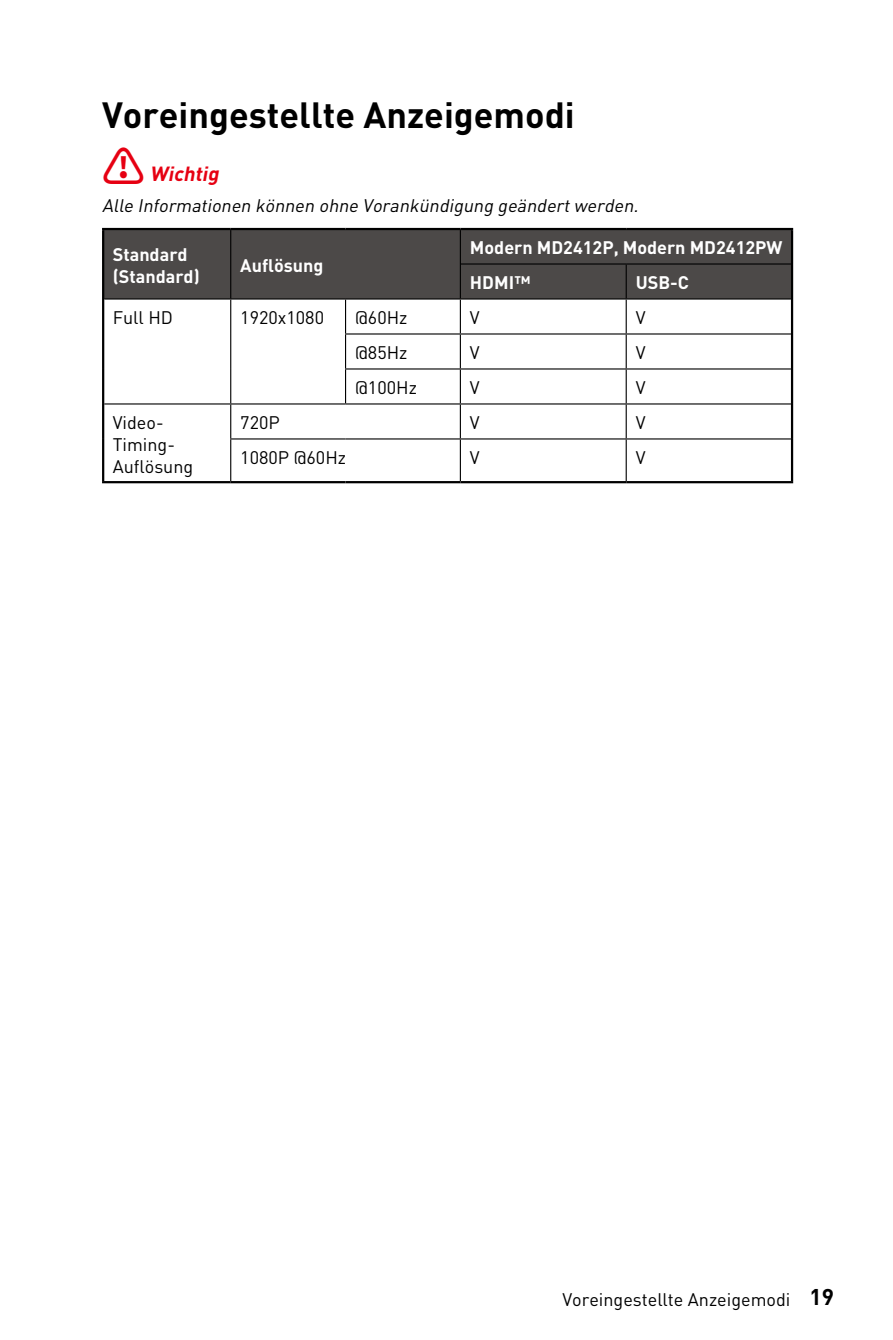
<style>
.page{position:relative;width:893px;height:1340px;background:#fff}
.page>*{position:absolute;margin:0;border:0;box-sizing:border-box;transform-origin:0 0}
.Title_1{font:700 36px "MSI Din Pro Noto CJK";color:#000}
.t1{font:italic 700 20.25px "MSI Din Pro Noto CJK";color:#e60012}
.t2{font:18px/21.6px "MSI Din Pro Noto CJK";color:#000}
.Table_Head_1{font:700 18px/21.6px "MSI Din Pro Noto CJK";color:#fff}
.Impotrant_Text{font:italic 18px "MSI Din Pro Noto CJK";color:#000}
.s1{font-style:normal;font-size:42.75px}
.s2{font-weight:700;font-size:22.5px}
</style>
<div class="page">
<div style="left:104px;top:230px;width:687px;height:68px;background:#4c4948"></div>
<hr style="left:230px;top:230px;width:1px;height:34px;background:#000">
<hr style="left:460px;top:230px;width:1px;height:34px;background:#000">
<hr style="left:230px;top:264px;width:1px;height:34px;background:#000">
<hr style="left:460px;top:264px;width:1px;height:34px;background:#000">
<hr style="left:626px;top:264px;width:1px;height:34px;background:#000">
<hr style="left:626px;top:299px;width:1px;height:34px;background:#000">
<hr style="left:626px;top:334px;width:1px;height:34px;background:#000">
<hr style="left:626px;top:369px;width:1px;height:34px;background:#000">
<hr style="left:626px;top:404px;width:1px;height:34px;background:#000">
<hr style="left:626px;top:439px;width:1px;height:42px;background:#000">
<hr style="left:791px;top:230px;width:2px;height:34px;background:#000">
<hr style="left:461px;top:263px;width:165px;height:1px;background:#000">
<hr style="left:626px;top:263px;width:165px;height:1px;background:#000">
<hr style="left:104px;top:298px;width:127px;height:1px;background:#000">
<hr style="left:231px;top:298px;width:115px;height:1px;background:#000">
<hr style="left:230px;top:299px;width:1px;height:35px;background:#000">
<hr style="left:346px;top:298px;width:114px;height:1px;background:#000">
<hr style="left:345px;top:299px;width:1px;height:34px;background:#000">
<hr style="left:460px;top:298px;width:166px;height:1px;background:#000">
<hr style="left:460px;top:299px;width:1px;height:34px;background:#000">
<hr style="left:626px;top:298px;width:165px;height:1px;background:#000">
<hr style="left:230px;top:334px;width:1px;height:35px;background:#000">
<hr style="left:345px;top:333px;width:115px;height:1px;background:#000">
<hr style="left:345px;top:334px;width:1px;height:34px;background:#000">
<hr style="left:460px;top:333px;width:166px;height:1px;background:#000">
<hr style="left:460px;top:334px;width:1px;height:34px;background:#000">
<hr style="left:626px;top:333px;width:165px;height:1px;background:#000">
<hr style="left:230px;top:369px;width:1px;height:34px;background:#000">
<hr style="left:345px;top:368px;width:115px;height:1px;background:#000">
<hr style="left:345px;top:369px;width:1px;height:34px;background:#000">
<hr style="left:460px;top:368px;width:166px;height:1px;background:#000">
<hr style="left:460px;top:369px;width:1px;height:34px;background:#000">
<hr style="left:626px;top:368px;width:165px;height:1px;background:#000">
<hr style="left:104px;top:403px;width:127px;height:1px;background:#000">
<hr style="left:231px;top:403px;width:115px;height:1px;background:#000">
<hr style="left:230px;top:404px;width:1px;height:34px;background:#000">
<hr style="left:346px;top:403px;width:114px;height:1px;background:#000">
<hr style="left:460px;top:403px;width:166px;height:1px;background:#000">
<hr style="left:460px;top:404px;width:1px;height:34px;background:#000">
<hr style="left:626px;top:403px;width:165px;height:1px;background:#000">
<hr style="left:230px;top:438px;width:116px;height:1px;background:#000">
<hr style="left:230px;top:439px;width:1px;height:42px;background:#000">
<hr style="left:346px;top:438px;width:114px;height:1px;background:#000">
<hr style="left:460px;top:438px;width:166px;height:1px;background:#000">
<hr style="left:460px;top:439px;width:1px;height:42px;background:#000">
<hr style="left:626px;top:438px;width:165px;height:1px;background:#000">
<hr style="left:102px;top:481px;width:129px;height:2px;background:#000">
<hr style="left:102px;top:228px;width:129px;height:2px;background:#000">
<hr style="left:102px;top:230px;width:2px;height:34px;background:#000">
<hr style="left:231px;top:228px;width:115px;height:2px;background:#000">
<hr style="left:346px;top:228px;width:114px;height:2px;background:#000">
<hr style="left:460px;top:228px;width:166px;height:2px;background:#000">
<hr style="left:626px;top:228px;width:167px;height:2px;background:#000">
<hr style="left:102px;top:264px;width:2px;height:35px;background:#000">
<hr style="left:791px;top:264px;width:2px;height:35px;background:#000">
<hr style="left:102px;top:299px;width:2px;height:35px;background:#000">
<hr style="left:791px;top:299px;width:2px;height:35px;background:#000">
<hr style="left:102px;top:334px;width:2px;height:35px;background:#000">
<hr style="left:791px;top:334px;width:2px;height:35px;background:#000">
<hr style="left:102px;top:369px;width:2px;height:35px;background:#000">
<hr style="left:791px;top:369px;width:2px;height:35px;background:#000">
<hr style="left:102px;top:404px;width:2px;height:35px;background:#000">
<hr style="left:791px;top:404px;width:2px;height:35px;background:#000">
<hr style="left:102px;top:439px;width:2px;height:42px;background:#000">
<hr style="left:791px;top:439px;width:2px;height:42px;background:#000">
<hr style="left:231px;top:481px;width:115px;height:2px;background:#000">
<hr style="left:346px;top:481px;width:114px;height:2px;background:#000">
<hr style="left:460px;top:481px;width:166px;height:2px;background:#000">
<hr style="left:626px;top:481px;width:167px;height:2px;background:#000">
<p class="Title_1" style="left:102px;top:94px;width:474px">Voreingestellte Anzeigemodi</p>
<p class="t1" style="left:102px;top:162px;width:128px"><span class="s1">⚠</span> Wichtig</p>
<p class="Impotrant_Text" style="left:102px;top:195px;width:547px">AlleInformationenkönnenohneVorankündigunggeändertwerden.</p>
<p class="Table_Head_1" style="left:113px;top:244px;width:88px">Standard (Standard)</p>
<p class="Table_Head_1" style="left:240px;top:255px;width:85px">Auflösung</p>
<p class="Table_Head_1" style="left:470px;top:237px;width:314px">Modern MD2412P, Modern MD2412PW</p>
<p class="Table_Head_1" style="left:470px;top:272px;width:62px">HDMI™</p>
<p class="Table_Head_1" style="left:636px;top:272px;width:55px">USB-C</p>
<p class="t2" style="left:113px;top:307px;width:62px">Full HD</p>
<p class="t2" style="left:240px;top:307px;width:85px">1920x1080</p>
<p class="t2" style="left:355px;top:307px;width:54px">@60Hz</p>
<p class="t2" style="left:470px;top:307px;width:11px">V</p>
<p class="t2" style="left:636px;top:307px;width:11px">V</p>
<p class="t2" style="left:355px;top:342px;width:54px">@85Hz</p>
<p class="t2" style="left:470px;top:342px;width:11px">V</p>
<p class="t2" style="left:636px;top:342px;width:11px">V</p>
<p class="t2" style="left:355px;top:377px;width:63px">@100Hz</p>
<p class="t2" style="left:470px;top:377px;width:11px">V</p>
<p class="t2" style="left:636px;top:377px;width:11px">V</p>
<p class="t2" style="left:113px;top:412px;width:82px">Video-<br>Timing-<br>Auflösung</p>
<p class="t2" style="left:240px;top:412px;width:41px">720P</p>
<p class="t2" style="left:470px;top:412px;width:11px">V</p>
<p class="t2" style="left:636px;top:412px;width:11px">V</p>
<p class="t2" style="left:240px;top:447px;width:107px">1080P @60Hz</p>
<p class="t2" style="left:470px;top:447px;width:11px">V</p>
<p class="t2" style="left:636px;top:447px;width:11px">V</p>
<p class="t2" style="left:562px;top:1289px;width:273px">Voreingestellte Anzeigemodi <span class="s2">19</span></p>
</div>
